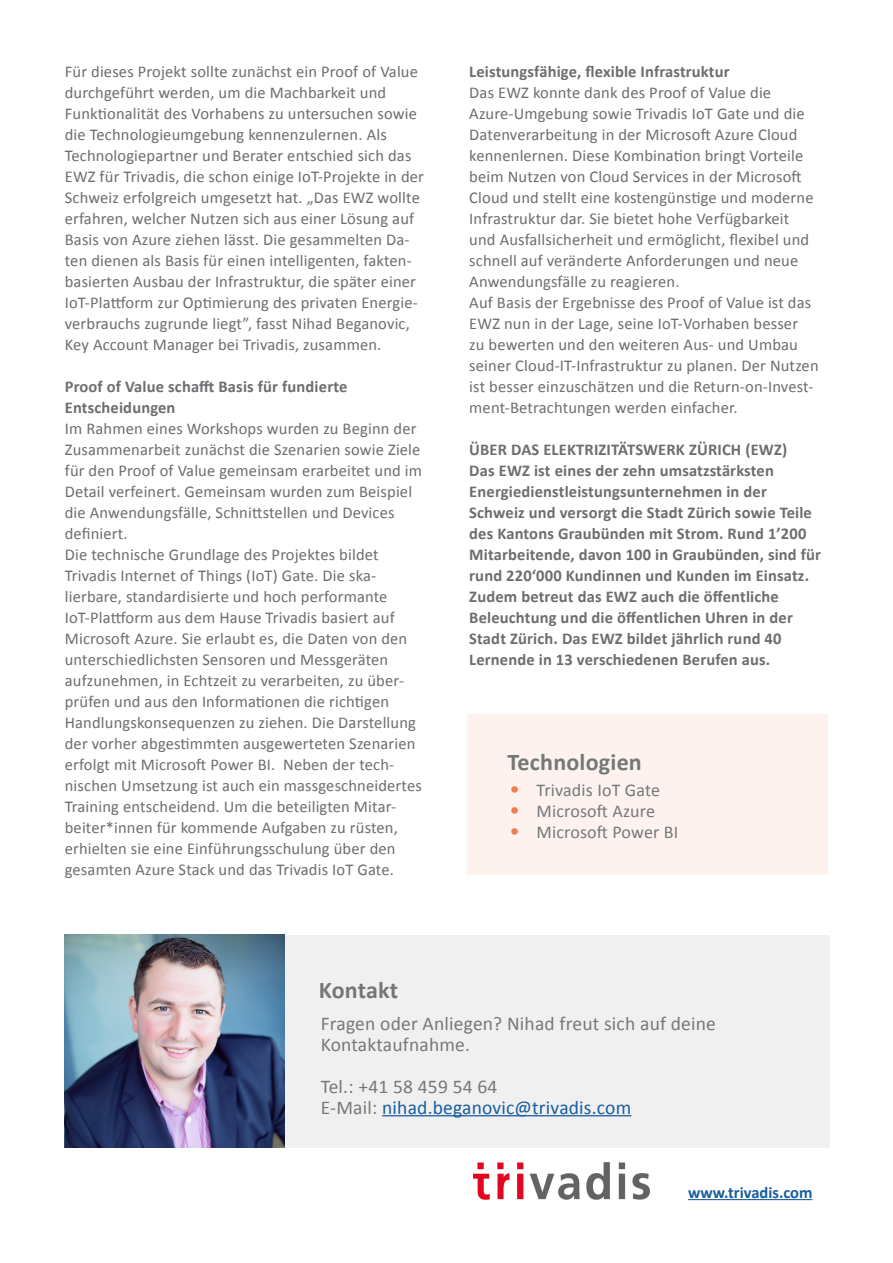
<style>
.page{position:relative;width:893px;height:1263px;background:#fff}
.page>*{position:absolute;margin:0;border:0;box-sizing:border-box;transform-origin:0 0}
.t1{font:700 24px "Calibri";letter-spacing:.01em;color:#757777}
.t2{font:19.5px/21px "Calibri";letter-spacing:.01em;color:#76787b}
.t3{font:19.5px "Calibri";letter-spacing:.01em;color:#175d9e}
.t4{font:18px "Calibri";letter-spacing:.01em;color:#76787b}
.t5{font:16.5px/21px "Calibri";letter-spacing:.01em;color:#6c6d70}
.t6{font:700 16.5px/21px "Calibri";letter-spacing:.01em;color:#6c6d70}
.t7{font:700 16.5px "Calibri";color:#175d9e}
.s1{font-size:21px;color:#f17d4a}
.s2{color:#76787b}
</style>
<div class="page">
<div style="left:468px;top:714px;width:360px;height:161px;background:#fdf2ed"></div>
<hr style="left:688px;top:1199px;width:124px;height:1px;background:#175d9e">
<img style="left:473px;top:1162px;width:177px;height:37px">
<div style="left:66px;top:935px;width:764px;height:212px;background:#f0f0f0"></div>
<img style="left:65px;top:935px;width:220px;height:212px">
<hr style="left:382px;top:1115px;width:249px;height:1px;background:#175d9e">
<p class="t5" style="left:65px;top:61px;width:361px">Für dieses Projekt sollte zunächst ein Proof of Value durchgeführt werden, um die Machbarkeit und Funktionalität des Vorhabens zu untersuchen sowie die Technologieumgebung kennenzulernen. Als Technologiepartner und Berater entschied sich das EWZ für Trivadis, die schon einige IoT-Projekte in der Schweiz erfolgreich umgesetzt hat. „Das EWZ wollte erfahren, welcher Nutzen sich aus einer Lösung auf Basis von Azure ziehen lässt. Die gesammelten Da&shy;ten dienen als Basis für einen intelligenten, fakten&shy;basierten Ausbau der Infrastruktur, die später einer IoT-Plattform zur Optimierung des privaten Energie&shy;verbrauchs zugrunde liegt”, fasst Nihad Beganovic, Key Account Manager bei Trivadis, zusammen.</p>
<p class="t6" style="left:65px;top:376px;width:284px">Proof of Value schafft Basis für fundierte<br>Entscheidungen</p>
<p class="t5" style="left:65px;top:418px;width:359px">Im Rahmen eines Workshops wurden zu Beginn der Zusammenarbeit zunächst die Szenarien sowie Ziele für den Proof of Value gemeinsam erarbeitet und im Detail verfeinert. Gemeinsam wurden zum Beispiel die Anwendungsfälle, Schnittstellen und Devices definiert.</p>
<p class="t5" style="left:65px;top:544px;width:359px">Die technische Grundlage des Projektes bildet Trivadis Internet of Things (IoT) Gate. Die ska&shy;lierbare, standardisierte und hoch performante IoT-Plattform aus dem Hause Trivadis basiert auf Microsoft Azure. Sie erlaubt es, die Daten von den unterschiedlichsten Sensoren und Messgeräten aufzunehmen, in Echtzeit zu verarbeiten, zu über&shy;prüfen und aus den Informationen die richtigen Handlungskonsequenzen zu ziehen. Die Darstellung der vorher abgestimmten ausgewerteten Szenarien erfolgt mit Microsoft Power BI. Neben der tech&shy;nischen Umsetzung ist auch ein massgeschneidertes Training entscheidend. Um die beteiligten Mitar&shy;beiter*innen für kommende Aufgaben zu rüsten, erhielten sie eine Einführungsschulung über den gesamten Azure Stack und das Trivadis IoT Gate.</p>
<p class="t6" style="left:469px;top:61px;width:262px">Leistungsfähige, flexible Infrastruktur</p>
<p class="t5" style="left:469px;top:82px;width:346px">Das EWZ konnte dank des Proof of Value die Azure-Umgebung sowie Trivadis IoT Gate und die Datenverarbeitung in der Microsoft Azure Cloud kennenlernen. Diese Kombination bringt Vorteile beim Nutzen von Cloud Services in der Microsoft Cloud und stellt eine kostengünstige und moderne Infrastruktur dar. Sie bietet hohe Verfügbarkeit und Ausfallsicherheit und ermöglicht, flexibel und schnell auf veränderte Anforderungen und neue Anwendungsfälle zu reagieren.</p>
<p class="t5" style="left:469px;top:292px;width:351px">Auf Basis der Ergebnisse des Proof of Value ist das EWZ nun in der Lage, seine IoT-Vorhaben besser<br>zu bewerten und den weiteren Aus- und Umbau seiner Cloud-IT-Infrastruktur zu planen. Der Nutzen ist besser einzuschätzen und die Return-on-Invest&shy;ment-Betrachtungen werden einfacher.</p>
<p class="t6" style="left:469px;top:439px;width:319px">ÜBER DAS ELEKTRIZITÄTSWERK ZÜRICH (EWZ)</p>
<p class="t6" style="left:469px;top:460px;width:353px">Das EWZ ist eines der zehn umsatzstärksten Energiedienstleistungsunternehmen in der Schweiz und versorgt die Stadt Zürich sowie Teile des Kantons Graubünden mit Strom. Rund 1’200<br>Mitarbeitende, davon 100 in Graubünden, sind für rund 220‘000 Kundinnen und Kunden im Einsatz.<br>Zudem betreut das EWZ auch die öffentliche Beleuchtung und die öffentlichen Uhren in der Stadt Zürich. Das EWZ bildet jährlich rund 40<br>Lernende in 13 verschiedenen Berufen aus.</p>
<p class="t1" style="left:508px;top:745px;width:136px">Technologien</p>
<p class="t4" style="left:509px;top:778px;width:152px"><span class="s1">•</span> Trivadis IoT Gate</p>
<p class="t4" style="left:509px;top:799px;width:147px"><span class="s1">•</span> Microsoft Azure</p>
<p class="t4" style="left:509px;top:820px;width:170px"><span class="s1">•</span> Microsoft Power BI</p>
<p class="t1" style="left:319px;top:973px;width:81px">Kontakt</p>
<p class="t2" style="left:321px;top:1012px;width:397px">Fragen oder Anliegen? Nihad freut sich auf deine<br>Kontaktaufnahme.</p>
<p class="t2" style="left:321px;top:1075px;width:178px">Tel.: +41 58 459 54 64</p>
<p class="t3" style="left:321px;top:1093px;width:312px"><span class="s2">E-Mail:</span> nihad.beganovic@trivadis.com</p>
<p class="t7" style="left:688px;top:1180px;width:126px">www.trivadis.com</p>
</div>
